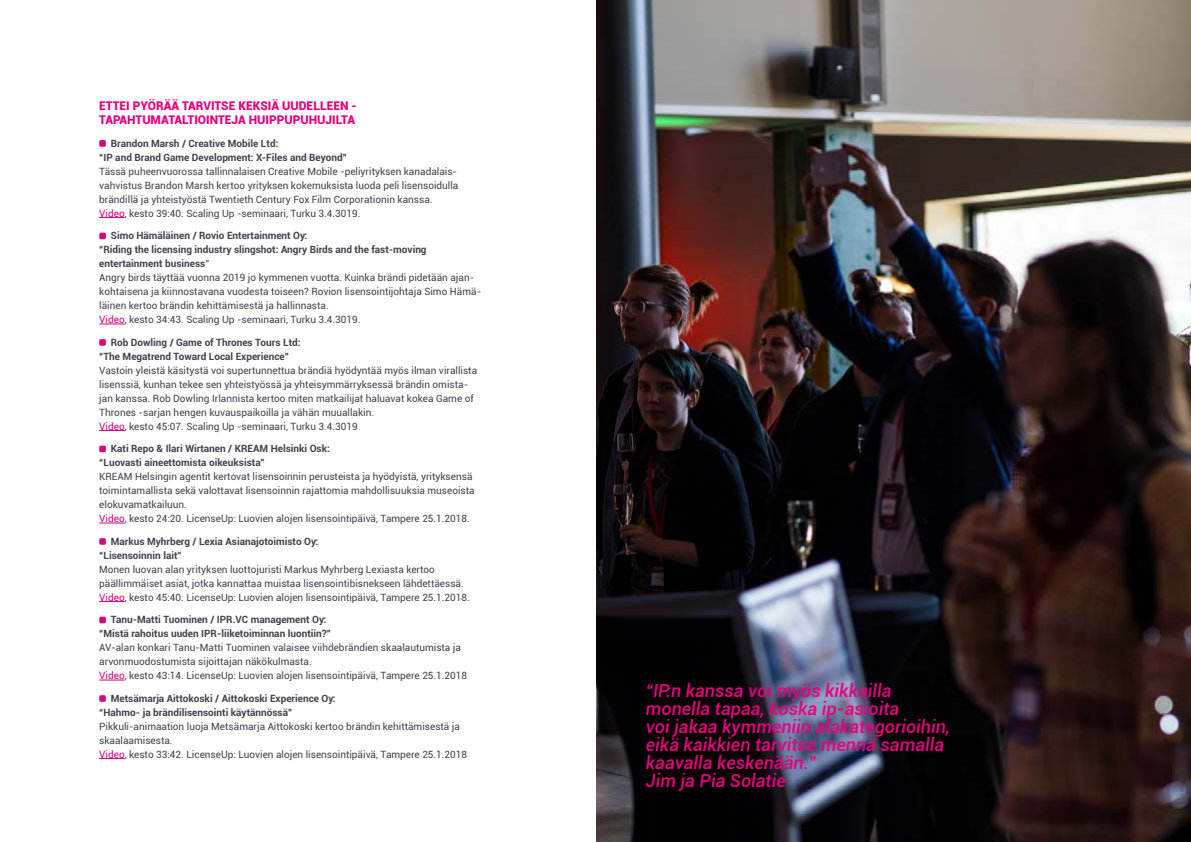
<style>
.page{position:relative;width:1191px;height:842px;background:#fff}
.page>*{position:absolute;margin:0;border:0;box-sizing:border-box;transform-origin:0 0}
.t1{font:italic 500 18px/18px "Roboto";color:#e6007d}
.t2{font:900 12px/14px "Roboto";color:#e6007d}
.t3{font:10px/14px "Roboto";color:#40424e}
.t4{font:700 10px/14px "Roboto";color:#40424e}
.s1{color:#d7007f}
.s2{font-weight:700}
</style>
<div class="page">
<svg style="left:99px;top:217px;width:26px;height:1px"></svg>
<svg style="left:99px;top:324px;width:26px;height:1px"></svg>
<svg style="left:99px;top:430px;width:26px;height:1px"></svg>
<svg style="left:99px;top:523px;width:26px;height:1px"></svg>
<svg style="left:99px;top:601px;width:26px;height:1px"></svg>
<svg style="left:99px;top:680px;width:26px;height:1px"></svg>
<svg style="left:99px;top:758px;width:26px;height:1px"></svg>
<svg style="left:99px;top:140px;width:7px;height:7px"></svg>
<svg style="left:99px;top:233px;width:7px;height:6px"></svg>
<svg style="left:99px;top:339px;width:7px;height:7px"></svg>
<svg style="left:99px;top:446px;width:7px;height:6px"></svg>
<svg style="left:99px;top:538px;width:7px;height:7px"></svg>
<svg style="left:99px;top:617px;width:7px;height:6px"></svg>
<svg style="left:99px;top:695px;width:7px;height:7px"></svg>
<img style="left:597px;top:0;width:594px;height:842px">
<p class="t2" style="left:99px;top:100px;width:259px">ETTEI PYÖRÄÄ TARVITSE KEKSIÄ UUDELLEEN -<br>TAPAHTUMATALTIOINTEJA HUIPPUPUHUJILTA</p>
<p class="t4" style="left:99px;top:137px;width:249px;text-indent:12px">Brandon Marsh / Creative Mobile Ltd:<br>“IP and Brand Game Development: X-Files and Beyond”</p>
<p class="t3" style="left:99px;top:165px;width:361px">Tässä puheenvuorossa tallinnalaisen Creative Mobile -peliyrityksen kanadalais&shy;vahvistus Brandon Marsh kertoo yrityksen kokemuksista luoda peli lisensoidulla brändillä ja yhteistyöstä Twentieth Century Fox Film Corporationin kanssa.<br><span class="s1">Video</span>, kesto 39:40. Scaling Up -seminaari, Turku 3.4.3019.</p>
<p class="t3" style="left:99px;top:229px;width:383px;text-indent:12px"><span class="s2">Simo Hämäläinen / Rovio Entertainment Oy:<br>“Riding the licensing industry slingshot: Angry Birds and the fast-moving entertainment business</span>”<br>Angry birds täyttää vuonna 2019 jo kymmenen vuotta. Kuinka brändi pidetään ajan&shy;kohtaisena ja kiinnostavana vuodesta toiseen? Rovion lisensointijohtaja Simo Hämä&shy;läinen kertoo brändin kehittämisestä ja hallinnasta.<br><span class="s1">Video</span>, kesto 34:43. Scaling Up -seminaari, Turku 3.4.3019.</p>
<p class="t4" style="left:99px;top:336px;width:203px;text-indent:12px">Rob Dowling / Game of Thrones Tours Ltd: “The Megatrend Toward Local Experience”</p>
<p class="t3" style="left:99px;top:364px;width:379px">Vastoin yleistä käsitystä voi supertunnettua brändiä hyödyntää myös ilman virallista lisenssiä, kunhan tekee sen yhteistyössä ja yhteisymmärryksessä brändin omista&shy;jan kanssa. Rob Dowling Irlannista kertoo miten matkailijat haluavat kokea Game of Thrones -sarjan hengen kuvauspaikoilla ja vähän muuallakin.<br><span class="s1">Video</span>, kesto 45:07. Scaling Up -seminaari, Turku 3.4.3019</p>
<p class="t4" style="left:99px;top:442px;width:232px;text-indent:12px">Kati Repo &amp; Ilari Wirtanen / KREAM Helsinki Osk: “Luovasti aineettomista oikeuksista”</p>
<p class="t3" style="left:99px;top:470px;width:377px">KREAM Helsingin agentit kertovat lisensoinnin perusteista ja hyödyistä, yrityksensä toimintamallista sekä valottavat lisensoinnin rajattomia mahdollisuuksia museoista elokuvamatkailuun.<br><span class="s1">Video</span>, kesto 24:20. LicenseUp: Luovien alojen lisensointipäivä, Tampere 25.1.2018.</p>
<p class="t4" style="left:99px;top:535px;width:220px;text-indent:12px">Markus Myhrberg / Lexia Asianajotoimisto Oy: “Lisensoinnin lait”</p>
<p class="t3" style="left:99px;top:563px;width:372px">Monen luovan alan yrityksen luottojuristi Markus Myhrberg Lexiasta kertoo päällimmäiset asiat, jotka kannattaa muistaa lisensointibisnekseen lähdettäessä.<br><span class="s1">Video</span>, kesto 45:40. LicenseUp: Luovien alojen lisensointipäivä, Tampere 25.1.2018.</p>
<p class="t4" style="left:99px;top:613px;width:233px;text-indent:12px">Tanu-Matti Tuominen / IPR.VC management Oy: “Mistä rahoitus uuden IPR-liiketoiminnan luontiin?”</p>
<p class="t3" style="left:99px;top:641px;width:369px">AV-alan konkari Tanu-Matti Tuominen valaisee viihdebrändien skaalautumista ja arvonmuodostumista sijoittajan näkökulmasta.<br><span class="s1">Video</span>, kesto 43:14. LicenseUp: Luovien alojen lisensointipäivä, Tampere 25.1.2018</p>
<p class="t4" style="left:99px;top:692px;width:238px;text-indent:12px">Metsämarja Aittokoski / Aittokoski Experience Oy: “Hahmo- ja brändilisensointi käytännössä”</p>
<p class="t3" style="left:99px;top:720px;width:369px">Pikkuli-animaation luoja Metsämarja Aittokoski kertoo brändin kehittämisestä ja skaalaamisesta.<br><span class="s1">Video</span>, kesto 33:42. LicenseUp: Luovien alojen lisensointipäivä, Tampere 25.1.2018</p>
<h1 class="t1" style="left:646px;top:683px;width:306px">“IP:n kanssa voi myös kikkailla monella tapaa, koska ip-asioita<br>voi jakaa kymmeniin alakategorioihin, eikä kaikkien tarvitse mennä samalla kaavalla keskenään.”<br>Jim ja Pia Solatie</h1>
</div>
